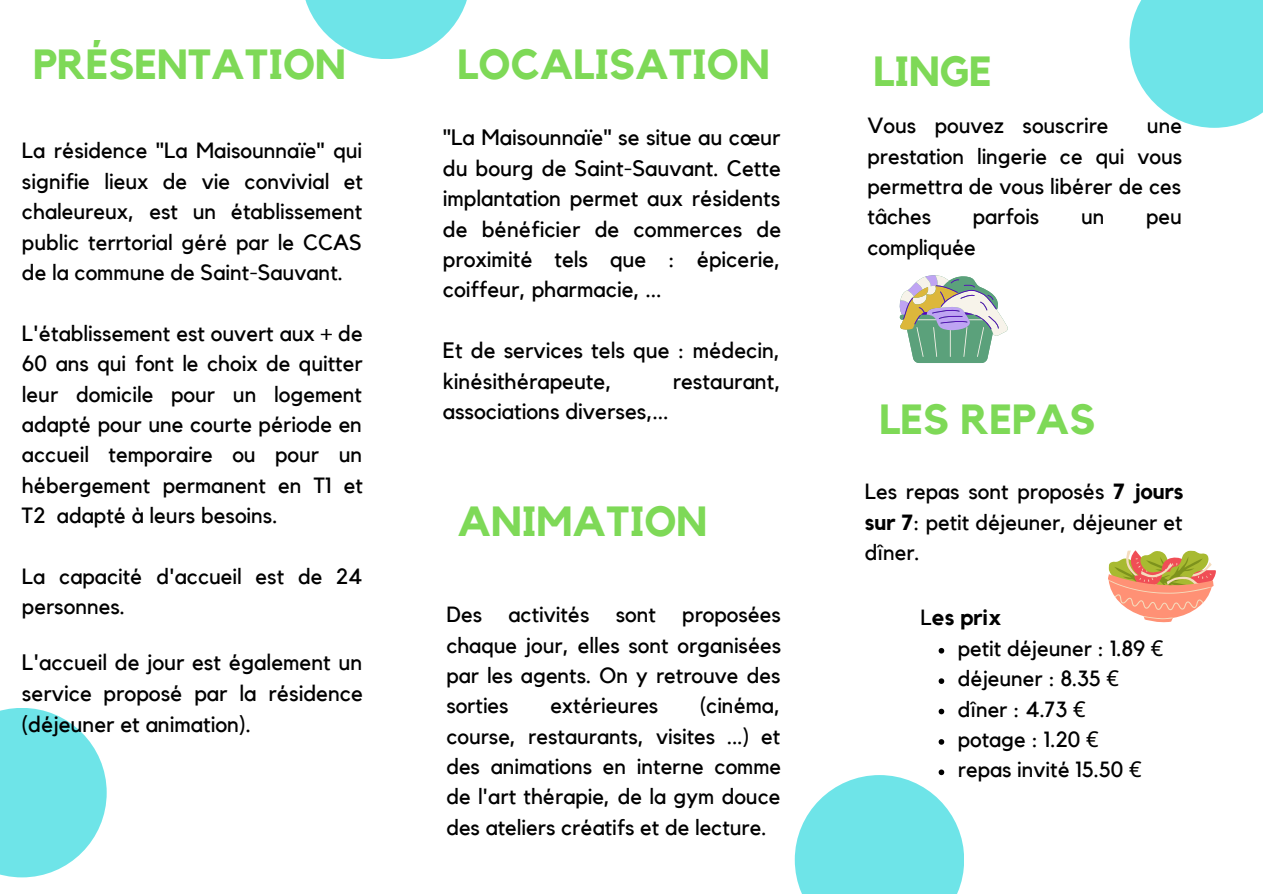
<style>
.page{position:relative;width:1263px;height:894px;background:#fff}
.page>*{position:absolute;margin:0;border:0;box-sizing:border-box;transform-origin:0 0}
.t1{font:700 42px "Kollektif";color:#7ed957}
.t2{font:22.2px/30.3px "Kollektif";color:#000;text-align:justify}
.t3{font:21.9px/30.3px "Kollektif";color:#000;text-align:justify}
.t4{font:700 21.9px "Kollektif";color:#000}
.s1{font-weight:700}
.s2{font-weight:400}
.s3{font-family:"Noto Sans"}
</style>
<div class="page">
<svg style="left:1129px;top:0;width:134px;height:128px;background:#7fe7ea"></svg>
<svg style="left:0;top:708px;width:107px;height:169px;fill:#6ee4e8"></svg>
<svg style="left:899px;top:275px;width:109px;height:88px"></svg>
<svg style="left:1108px;top:550px;width:108px;height:73px"></svg>
<svg style="left:305px;top:0;width:162px;height:59px;fill:#6ee4e8"></svg>
<svg style="left:939px;top:647px;width:5px;height:6px"></svg>
<svg style="left:939px;top:678px;width:5px;height:5px"></svg>
<svg style="left:939px;top:708px;width:5px;height:6px"></svg>
<svg style="left:939px;top:739px;width:5px;height:5px"></svg>
<svg style="left:795px;top:769px;width:169px;height:124px"></svg>
<p class="t1" style="left:33px;top:45px;width:314px">PRÉSENTATION</p>
<p class="t1" style="left:458px;top:45px;width:314px">LOCALISATION</p>
<p class="t3" style="left:22px;top:136px;width:342px">La résidence "La Maisounnaïe" qui signifie lieux de vie convivial et chaleureux, est un établissement public terrtorial géré par le CCAS de la commune de Saint-Sauvant.</p>
<p class="t3" style="left:22px;top:319px;width:343px">L'établissement est ouvert aux + de 60 ans qui font le choix de quitter leur domicile pour un logement adapté pour une courte période en accueil temporaire ou pour un hébergement permanent en T1 et T2 adapté à leurs besoins.</p>
<p class="t3" style="left:22px;top:561px;width:342px">La capacité d'accueil est de 24 personnes.</p>
<p class="t2" style="left:22px;top:647px;width:343px;line-height:30.9px">L'accueil de jour est également un service proposé par la résidence (déjeuner et animation).</p>
<p class="t2" style="left:443px;top:123px;width:340px">"La Maisounnaïe" se situe au cœur du bourg de Saint-Sauvant. Cette implantation permet aux résidents de bénéficier de commerces de proximité tels que : épicerie, coiffeur, pharmacie, ...</p>
<p class="t2" style="left:443px;top:336px;width:339px">Et de services tels que : médecin, kinésithérapeute,</p>
<p class="t2" style="left:673px;top:366px;width:110px">restaurant,</p>
<p class="t2" style="left:443px;top:397px;width:227px">associations diverses,...</p>
<p class="t1" style="left:458px;top:501px;width:251px">ANIMATION</p>
<p class="t3" style="left:446px;top:600px;width:336px">Des activités sont proposées chaque jour, elles sont organisées par les agents. On y retrouve des sorties</p>
<p class="t3" style="left:446px;top:691px;width:336px;text-indent:254px">(cinéma, course, restaurants, visites ...) et des animations en interne comme de l'art thérapie, de la gym douce des ateliers créatifs et de lecture.</p>
<p class="t3" style="left:550px;top:691px;width:110px">extérieures</p>
<p class="t1" style="left:873px;top:52px;width:120px">LINGE</p>
<p class="t3" style="left:867px;top:111px;width:243px">Vous pouvez souscrire</p>
<p class="t3" style="left:867px;top:111px;width:316px;text-indent:279px">une prestation lingerie ce qui vous permettra de vous libérer de ces tâches</p>
<p class="t3" style="left:973px;top:202px;width:68px">parfois</p>
<p class="t3" style="left:1081px;top:202px;width:25px">un</p>
<p class="t3" style="left:1146px;top:202px;width:37px">peu</p>
<p class="t3" style="left:867px;top:233px;width:110px">compliquée</p>
<p class="t1" style="left:879px;top:400px;width:217px">LES REPAS</p>
<p class="t3" style="left:865px;top:477px;width:320px">Les repas sont proposés <span class="s1">7 jours sur 7</span>: petit déjeuner, déjeuner et dîner.</p>
<p class="t4" style="left:921px;top:607px;width:83px"><span class="s2">L</span>es prix</p>
<p class="t3" style="left:958px;top:633px;width:207px">petit déjeuner : 1.89 <span class="s3">€</span></p>
<p class="t3" style="left:958px;top:664px;width:163px">déjeuner : 8.35 <span class="s3">€</span></p>
<p class="t3" style="left:958px;top:694px;width:129px">dîner : 4.73 <span class="s3">€</span></p>
<p class="t3" style="left:958px;top:724px;width:142px">potage : 1.20 <span class="s3">€</span></p>
<p class="t3" style="left:958px;top:755px;width:185px">repas invité 15.50 <span class="s3">€</span></p>
</div>
